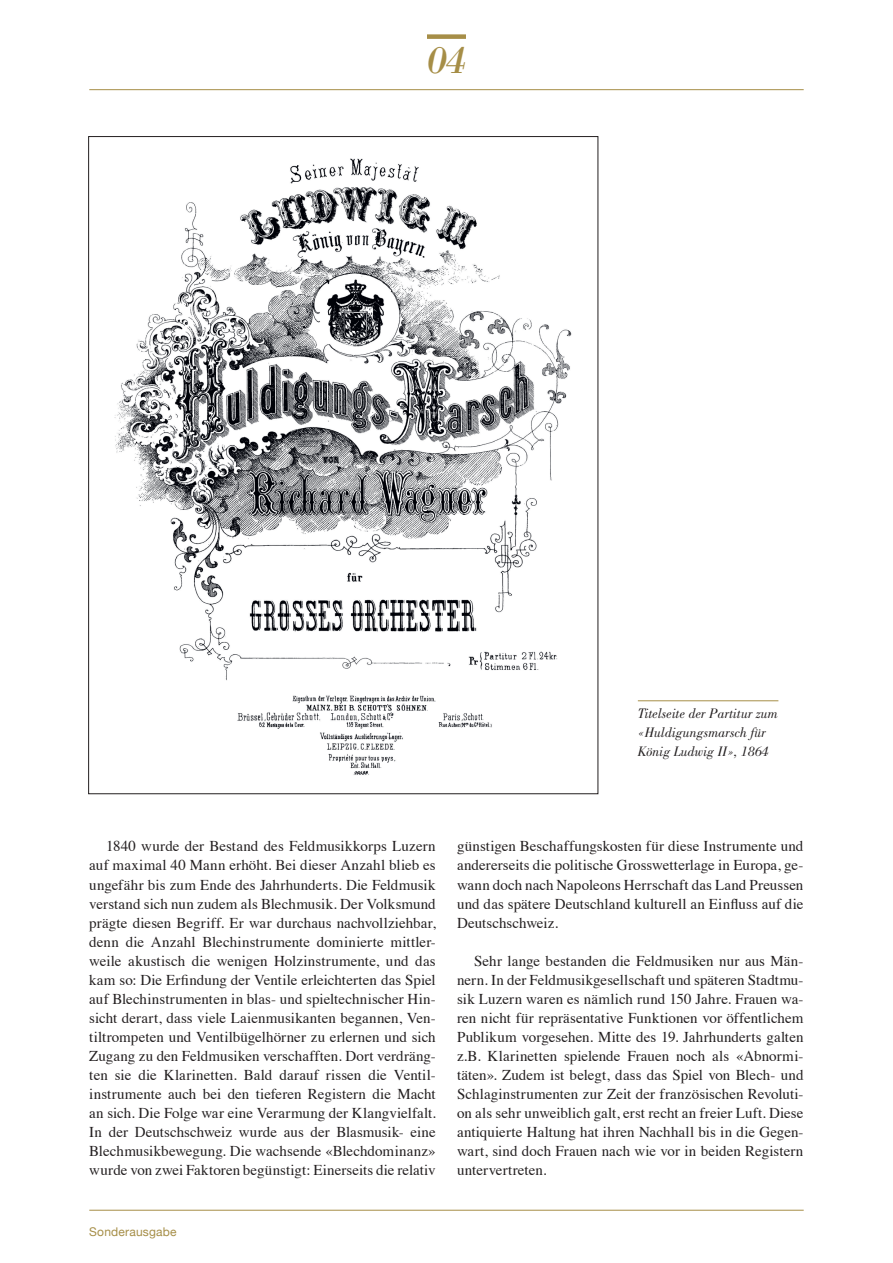
<style>
.page{position:relative;width:893px;height:1263px;background:#fff}
.page>*{position:absolute;margin:0;border:0;box-sizing:border-box;transform-origin:0 0}
.t1{font:italic 40.5px "Bodoni";color:#a68e47}
.t2{font:15px/19px "Times";letter-spacing:.005em;color:#231f20;text-align:justify}
.t3{font:italic 14.25px/19px "Bodoni";color:#231f20}
.t4{font:12px "Helvetica Neue";letter-spacing:.015em;color:#a68e47}
</style>
<div class="page">
<hr style="left:89px;top:1210px;width:715px;height:1px;background:#a68e47">
<div style="left:427px;top:34px;width:39px;height:5px;background:#a68e47"></div>
<hr style="left:89px;top:89px;width:715px;height:1px;background:#a68e47">
<hr style="left:638px;top:700px;width:140px;height:1px;background:#a68e47">
<img style="left:114px;top:158px;width:458px;height:617px">
<h1 class="t1" style="left:427px;top:35px;width:40px">04</h1>
<p class="t3" style="left:638px;top:704px;width:142px">Titelseite der Partitur zum «Huldigungsmarsch für<br>König Ludwig II», 1864</p>
<p class="t2" style="left:89px;top:835px;width:348px;text-indent:17px">1840 wurde der Bestand des Feldmusikkorps Luzern auf maximal 40 Mann erhöht. Bei dieser Anzahl blieb es ungefähr bis zum Ende des Jahrhunderts. Die Feldmusik verstand sich nun zudem als Blechmusik. Der Volksmund prägte diesen Begriff. Er war durchaus nachvollziehbar, denn die Anzahl Blechinstrumente dominierte mittler&shy;weile akustisch die wenigen Holzinstrumente, und das kam so: Die Erfindung der Ventile erleichterten das Spiel auf Blechinstrumenten in blas- und spieltechnischer Hin&shy;sicht derart, dass viele Laienmusikanten begannen, Ven&shy;tiltrompeten und Ventilbügelhörner zu erlernen und sich Zugang zu den Feldmusiken verschafften. Dort verdräng&shy;ten sie die Klarinetten. Bald darauf rissen die Ventil&shy;instrumente auch bei den tieferen Registern die Macht an sich. Die Folge war eine Verarmung der Klangvielfalt.<br>In der Deutschschweiz wurde aus der Blasmusik- eine Blechmusikbewegung. Die wachsende «Blechdominanz» wurde von zwei Faktoren begünstigt: Einerseits die relativ</p>
<p class="t2" style="left:457px;top:835px;width:348px">günstigen Beschaffungskosten für diese Instrumente und andererseits die politische Grosswetterlage in Europa, ge&shy;wann doch nach Napoleons Herrschaft das Land Preussen und das spätere Deutschland kulturell an Einfluss auf die Deutschschweiz.</p>
<p class="t2" style="left:457px;top:950px;width:348px;text-indent:17px">Sehr lange bestanden die Feldmusiken nur aus Män&shy;nern. In der Feldmusikgesellschaft und späteren Stadtmu&shy;sik Luzern waren es nämlich rund 150 Jahre. Frauen wa&shy;ren nicht für repräsentative Funktionen vor öffentlichem Publikum vorgesehen. Mitte des 19. Jahrhunderts galten z.B. Klarinetten spielende Frauen noch als «Abnormi&shy;täten». Zudem ist belegt, dass das Spiel von Blech- und Schlaginstrumenten zur Zeit der französischen Revoluti&shy;on als sehr unweiblich galt, erst recht an freier Luft. Diese antiquierte Haltung hat ihren Nachhall bis in die Gegen&shy;wart, sind doch Frauen nach wie vor in beiden Registern untervertreten.</p>
<p class="t4" style="left:89px;top:1223px;width:89px">Sonderausgabe</p>
</div>
